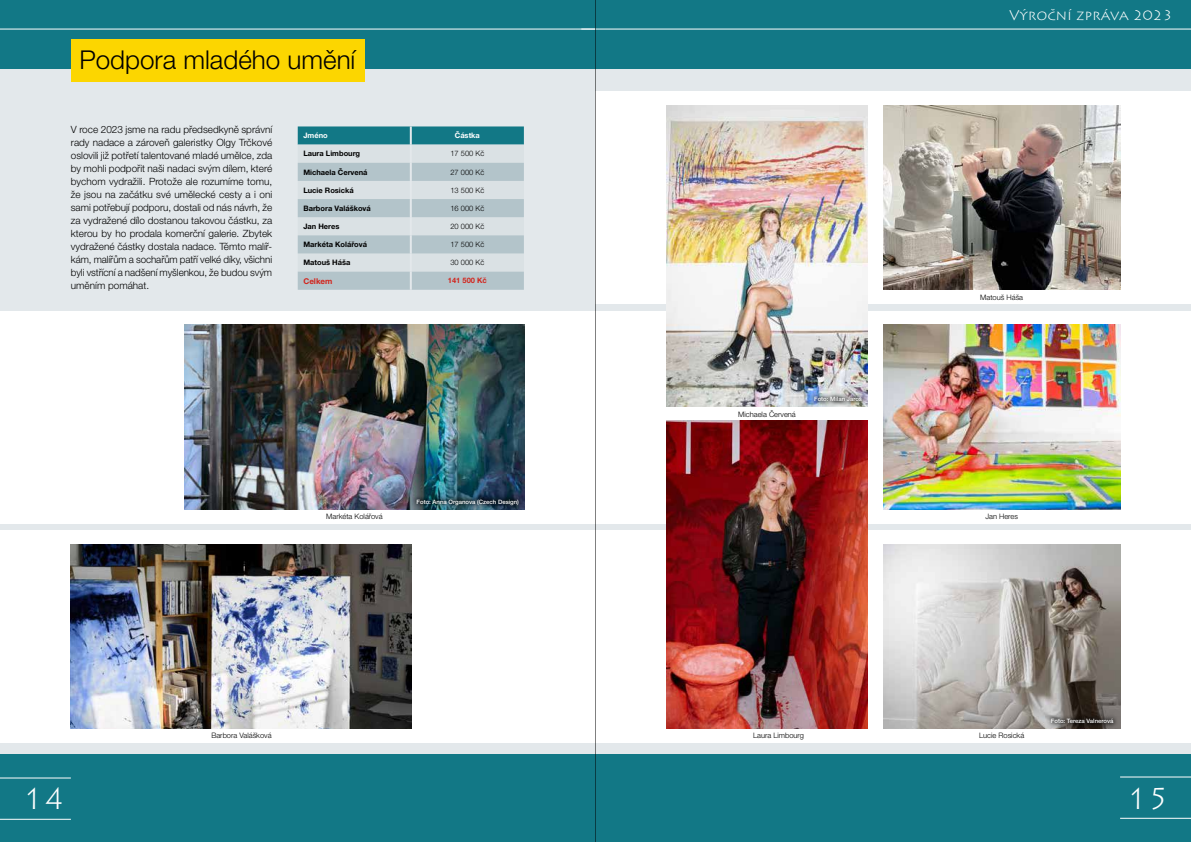
<style>
.page{position:relative;width:1191px;height:842px;background:#fff}
.page>*{position:absolute;margin:0;border:0;box-sizing:border-box;transform-origin:0 0}
.t1{font:300 30px "Lithos Pro";color:#fff}
.t2{font:300 26px "Helvetica Neue LT Pro";color:#000}
.t3{font:300 14px "Lithos Pro";color:#fff}
.t4{font:300 10px/13px "Helvetica Neue LT Pro";letter-spacing:-.005em;color:#000;text-align:justify}
.t5{font:700 8px "Helvetica Neue LT Pro";color:#d2241c}
.t6{font:300 7.5px "Helvetica Neue LT Pro";color:#000}
.t7{font:700 7.5px "Helvetica Neue LT Pro";color:#000}
.t8{font:700 7.5px "Helvetica Neue LT Pro";color:#fff}
.t9{font:700 7.5px "Helvetica Neue LT Pro";color:#d2241c}
.t10{font:500 6px "Helvetica Neue LT Pro";color:#fff}
</style>
<div class="page">
<div style="left:0;top:0;width:609px;height:842px;background:#127886"></div>
<div style="left:0;top:69px;width:609px;height:685px;background:#e3e8eb"></div>
<div style="left:0;top:530px;width:609px;height:213px;background:#fff"></div>
<img style="left:71px;top:544px;width:340px;height:185px">
<hr style="left:0;top:777px;width:71px;height:1px;background:#fff">
<hr style="left:0;top:819px;width:71px;height:1px;background:#fff">
<hr style="left:0;top:29px;width:609px;height:1px;background:#fff">
<div style="left:71px;top:39px;width:293px;height:42px;background:#fcd600"></div>
<svg style="left:298px;top:126px;width:226px;height:164px"></svg>
<div style="left:595px;top:0;width:596px;height:842px;background:#127886"></div>
<div style="left:595px;top:69px;width:596px;height:685px;background:#e3e8eb"></div>
<div style="left:595px;top:530px;width:596px;height:213px;background:#fff"></div>
<hr style="left:581px;top:29px;width:610px;height:1px;background:#fff">
<hr style="left:1120px;top:776px;width:71px;height:1px;background:#fff">
<hr style="left:1120px;top:818px;width:71px;height:1px;background:#fff">
<div style="left:595px;top:311px;width:596px;height:212px;background:#fff"></div>
<div style="left:595px;top:91px;width:596px;height:213px;background:#fff"></div>
<img style="left:883px;top:544px;width:237px;height:185px">
<img style="left:883px;top:106px;width:237px;height:184px">
<div style="left:0;top:311px;width:609px;height:212px;background:#fff"></div>
<img style="left:883px;top:325px;width:237px;height:184px">
<img style="left:666px;top:106px;width:201px;height:301px">
<svg style="left:809px;top:391px;width:58px;height:16px"></svg>
<svg style="left:1046px;top:713px;width:72px;height:15px"></svg>
<img style="left:666px;top:421px;width:201px;height:308px">
<img style="left:184px;top:325px;width:340px;height:184px">
<svg style="left:411px;top:494px;width:112px;height:16px;background:#254352"></svg>
<hr style="left:595px;top:0;width:1px;height:842px;background:#000">
<h2 class="t2" style="left:79px;top:44px;width:277px">Podpora mladého umění</h2>
<p class="t4" style="left:71px;top:123px;width:203px">V roce 2023 jsme na radu předsedkyně správní rady nadace a zároveň galeristky Olgy Trčkové oslovili již potřetí talentované mladé umělce, zda by mohli podpořit naši nadaci svým dílem, které bychom vydražili. Protože ale rozumíme tomu, že jsou na začátku své umělecké cesty a i oni sami potřebují podporu, dostali od nás návrh, že za vydražené dílo dostanou takovou částku, za kterou by ho prodala komerční galerie. Zbytek vydražené částky dostala nadace. Těmto malíř&shy;kám, malířům a sochařům patří velké díky, všichni byli vstřícní a nadšení myšlenkou, že budou svým uměním pomáhat.</p>
<p class="t8" style="left:303px;top:131px;width:26px">Jméno</p>
<p class="t8" style="left:455px;top:131px;width:27px">Částka</p>
<p class="t7" style="left:303px;top:149px;width:58px">Laura Limbourg</p>
<p class="t6" style="left:450px;top:149px;width:35px">17 500 Kč</p>
<p class="t7" style="left:303px;top:167px;width:66px">Michaela Červená</p>
<p class="t6" style="left:450px;top:167px;width:35px">27 000 Kč</p>
<p class="t7" style="left:303px;top:185px;width:52px">Lucie Rosická</p>
<p class="t6" style="left:450px;top:185px;width:35px">13 500 Kč</p>
<p class="t7" style="left:303px;top:203px;width:69px">Barbora Valášková</p>
<p class="t6" style="left:450px;top:204px;width:35px">16 000 Kč</p>
<p class="t7" style="left:303px;top:222px;width:38px">Jan Heres</p>
<p class="t6" style="left:450px;top:222px;width:35px">20 000 Kč</p>
<p class="t7" style="left:303px;top:240px;width:65px">Markéta Kolářová</p>
<p class="t6" style="left:450px;top:240px;width:35px">17 500 Kč</p>
<p class="t7" style="left:303px;top:258px;width:49px">Matouš Háša</p>
<p class="t6" style="left:450px;top:258px;width:35px">30 000 Kč</p>
<p class="t5" style="left:303px;top:276px;width:31px">Celkem</p>
<p class="t9" style="left:448px;top:276px;width:40px">141 500 Kč</p>
<p class="t6" style="left:326px;top:512px;width:58px">Markéta Kolářová</p>
<p class="t10" style="left:416px;top:498px;width:104px">Foto: Anna Organova (Czech Design)</p>
<h1 class="t1" style="left:22px;top:781px;width:44px">14</h1>
<p class="t6" style="left:211px;top:731px;width:62px">Barbora Valášková</p>
<p class="t6" style="left:738px;top:409px;width:59px">Michaela Červená</p>
<p class="t10" style="left:814px;top:395px;width:49px">Foto: Milan Jaroš</p>
<p class="t6" style="left:753px;top:731px;width:52px">Laura Limbourg</p>
<h3 class="t3" style="left:1009px;top:7px;width:165px">Výroční zpráva 2023</h3>
<p class="t6" style="left:980px;top:292px;width:44px">Matouš Háša</p>
<p class="t6" style="left:985px;top:512px;width:34px">Jan Heres</p>
<p class="t6" style="left:979px;top:731px;width:47px">Lucie Rosická</p>
<p class="t10" style="left:1051px;top:717px;width:64px">Foto: Tereza Valnerová</p>
<h1 class="t1" style="left:1126px;top:781px;width:44px">15</h1>
</div>
